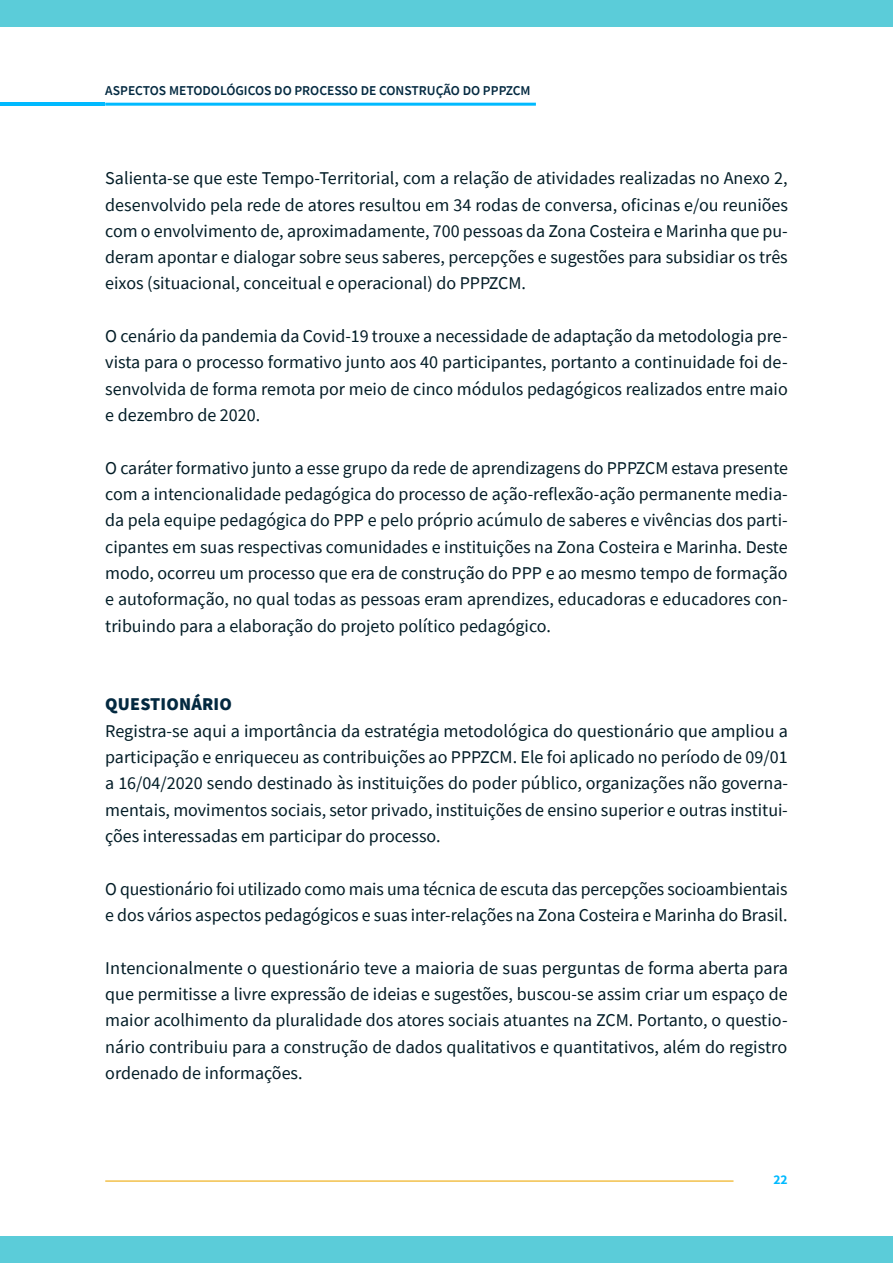
<style>
.page{position:relative;width:893px;height:1263px;background:#fff}
.page>*{position:absolute;margin:0;border:0;box-sizing:border-box;transform-origin:0 0}
.t1{font:18px/26.2px "Source Sans Pro";color:#021c26;text-align:justify}
.t2{font:900 18px "Source Sans Pro";letter-spacing:.01em;color:#032940}
.t3{font:600 13.5px "Source Sans Pro";color:#032940}
.t4{font:700 13.5px "Source Sans Pro";color:#00baff}
</style>
<div class="page">
<hr style="left:105px;top:103px;width:431px;height:3px;background:#00baff">
<hr style="left:105px;top:1180px;width:628px;height:2px;background:#f2c14b">
<hr style="left:0;top:103px;width:105px;height:3px;background:#00baff">
<div style="left:0;top:0;width:893px;height:26px;background:#5bccd9"></div>
<div style="left:0;top:1237px;width:893px;height:26px;background:#5bccd9"></div>
<p class="t3" style="left:105px;top:82px;width:427px">ASPECTOS METODOLÓGICOS DO PROCESSO DE CONSTRUÇÃO DO PPPZCM</p>
<p class="t1" style="left:105px;top:165px;width:684px">Salienta-se que este Tempo-Territorial, com a relação de atividades realizadas no Anexo 2, desenvolvido pela rede de atores resultou em 34 rodas de conversa, oficinas e/ou reuniões com o envolvimento de, aproximadamente, 700 pessoas da Zona Costeira e Marinha que pu&shy;deram apontar e dialogar sobre seus saberes, percepções e sugestões para subsidiar os três eixos (situacional, conceitual e operacional) do PPPZCM.</p>
<p class="t1" style="left:105px;top:323px;width:684px">O cenário da pandemia da Covid-19 trouxe a necessidade de adaptação da metodologia pre&shy;vista para o processo formativo junto aos 40 participantes, portanto a continuidade foi de&shy;senvolvida de forma remota por meio de cinco módulos pedagógicos realizados entre maio e dezembro de 2020.</p>
<p class="t1" style="left:105px;top:454px;width:684px">O caráter formativo junto a esse grupo da rede de aprendizagens do PPPZCM estava presente com a intencionalidade pedagógica do processo de ação-reflexão-ação permanente media&shy;da pela equipe pedagógica do PPP e pelo próprio acúmulo de saberes e vivências dos parti&shy;cipantes em suas respectivas comunidades e instituições na Zona Costeira e Marinha. Deste modo, ocorreu um processo que era de construção do PPP e ao mesmo tempo de formação e autoformação, no qual todas as pessoas eram aprendizes, educadoras e educadores con&shy;tribuindo para a elaboração do projeto político pedagógico.</p>
<p class="t2" style="left:105px;top:692px;width:128px">QUESTIONÁRIO</p>
<p class="t1" style="left:105px;top:717px;width:684px">Registra-se aqui a importância da estratégia metodológica do questionário que ampliou a participação e enriqueceu as contribuições ao PPPZCM. Ele foi aplicado no período de 09/01 a 16/04/2020 sendo destinado às instituições do poder público, organizações não governa&shy;mentais, movimentos sociais, setor privado, instituições de ensino superior e outras institui&shy;ções interessadas em participar do processo.</p>
<p class="t1" style="left:105px;top:875px;width:684px">O questionário foi utilizado como mais uma técnica de escuta das percepções socioambientais e dos vários aspectos pedagógicos e suas inter-relações na Zona Costeira e Marinha do Brasil.</p>
<p class="t1" style="left:105px;top:954px;width:684px">Intencionalmente o questionário teve a maioria de suas perguntas de forma aberta para que permitisse a livre expressão de ideias e sugestões, buscou-se assim criar um espaço de maior acolhimento da pluralidade dos atores sociais atuantes na ZCM. Portanto, o questio&shy;nário contribuiu para a construção de dados qualitativos e quantitativos, além do registro ordenado de informações.</p>
<p class="t4" style="left:773px;top:1170px;width:16px">22</p>
</div>
